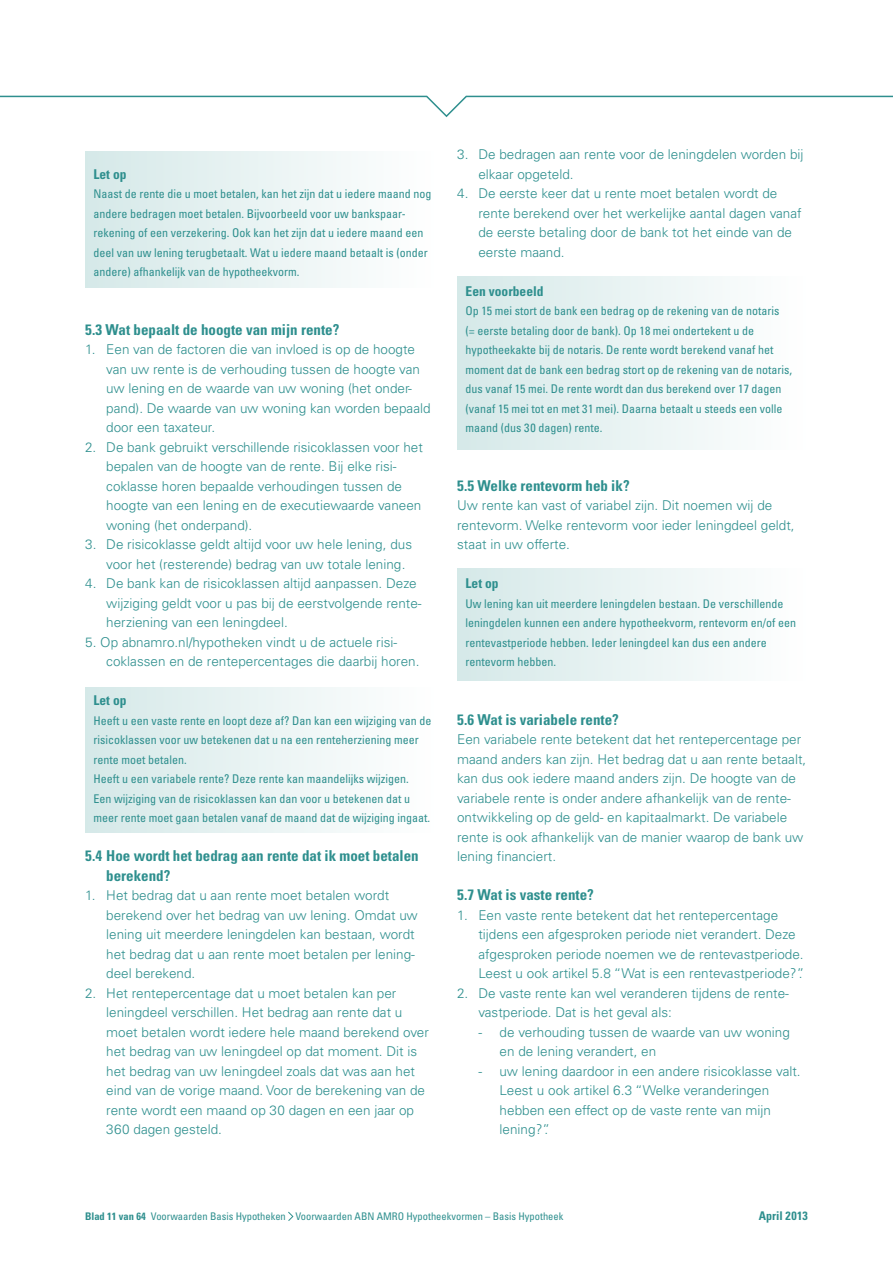
<style>
.page{position:relative;width:893px;height:1263px;background:#fff}
.page>*{position:absolute;margin:0;border:0;box-sizing:border-box;transform-origin:0 0}
._03_Bodyheading-02{font:700 condensed 15px "Univers LT Std";color:#2e8f8e}
.Body_inspring{font:300 13.5px/19.5px "Univers LT Std";color:#2e8f8e}
._17_Border-heading{font:700 condensed 13.5px "Univers LT Std";color:#2e8f8e}
._18_Border-body{font:condensed 12px/19.5px "Univers LT Std";color:#2e8f8e}
.t1{font:700 condensed 12px "Univers LT Std";color:#2e8f8e}
.t2{font:condensed 10.5px "Univers LT Std";color:#2e8f8e}
.s1{font-weight:700}
</style>
<div class="page">
<svg style="left:0;top:95px;width:893px;height:23px"></svg>
<div style="left:85px;top:152px;width:351px;height:135px;background:linear-gradient(to right,#d5e9e8,#fff)"></div>
<div style="left:85px;top:687px;width:351px;height:145px;background:linear-gradient(to right,#d5e9e8,#fff)"></div>
<div style="left:457px;top:276px;width:351px;height:174px;background:linear-gradient(to right,#d5e9e8,#fff)"></div>
<div style="left:457px;top:569px;width:351px;height:111px;background:linear-gradient(to right,#d5e9e8,#fff)"></div>
<svg style="left:288px;top:1211px;width:6px;height:10px"></svg>
<p class="_17_Border-heading" style="left:94px;top:166px;width:34px">Let op</p>
<p class="_18_Border-body" style="left:94px;top:184px;width:339px">Naast de rente die u moet betalen, kan het zijn dat u iedere maand nog andere bedragen moet betalen. Bijvoorbeeld voor uw bankspaar&shy;rekening of een verzekering. Ook kan het zijn dat u iedere maand een</p>
<p class="_18_Border-body" style="left:94px;top:242px;width:336px">deel van uw lening terugbetaalt. Wat u iedere maand betaalt is (onder andere) afhankelijk van de hypotheekvorm.</p>
<p class="_03_Bodyheading-02" style="left:85px;top:320px;width:256px">5.3 Wat bepaalt de hoogte van mijn rente?</p>
<p class="Body_inspring" style="left:106px;top:340px;width:326px;text-indent:-21px">1. Een van de factoren die van invloed is op de hoogte van uw rente is de verhouding tussen de hoogte van uw lening en de waarde van uw woning (het onder&shy;pand). De waarde van uw woning kan worden bepaald door een taxateur.</p>
<p class="Body_inspring" style="left:106px;top:437px;width:318px;text-indent:-21px">2. De bank gebruikt verschillende risicoklassen voor het bepalen van de hoogte van de rente. Bij elke risi&shy;coklasse horen bepaalde verhoudingen tussen de hoogte van een lening en de executiewaarde vaneen woning (het onderpand).</p>
<p class="Body_inspring" style="left:106px;top:535px;width:307px;text-indent:-21px">3. De risicoklasse geldt altijd voor uw hele lening, dus voor het (resterende) bedrag van uw totale lening.</p>
<p class="Body_inspring" style="left:106px;top:574px;width:317px;text-indent:-21px">4. De bank kan de risicoklassen altijd aanpassen. Deze wijziging geldt voor u pas bij de eerstvolgende rente&shy;herziening van een leningdeel.</p>
<p class="Body_inspring" style="left:106px;top:632px;width:315px;text-indent:-21px">5. Op abnamro.nl/hypotheken vindt u de actuele risi&shy;coklassen en de rentepercentages die daarbij horen.</p>
<p class="_17_Border-heading" style="left:94px;top:692px;width:34px">Let op</p>
<p class="_18_Border-body" style="left:94px;top:710px;width:339px">Heeft u een vaste rente en loopt deze af? Dan kan een wijziging van de risicoklassen voor uw betekenen dat u na een renteherziening meer rente moet betalen.</p>
<p class="_18_Border-body" style="left:94px;top:769px;width:338px">Heeft u een variabele rente? Deze rente kan maandelijks wijzigen.<br>Een wijziging van de risicoklassen kan dan voor u betekenen dat u meer rente moet gaan betalen vanaf de maand dat de wijziging ingaat.</p>
<p class="_03_Bodyheading-02" style="left:85px;top:847px;width:335px">5.4 Hoe wordt het bedrag aan rente dat ik moet betalen</p>
<p class="_03_Bodyheading-02" style="left:106px;top:866px;width:66px">berekend?</p>
<p class="Body_inspring" style="left:106px;top:886px;width:313px;text-indent:-21px">1. Het bedrag dat u aan rente moet betalen wordt berekend over het bedrag van uw lening. Omdat uw lening uit meerdere leningdelen kan bestaan, wordt het bedrag dat u aan rente moet betalen per lening&shy;deel berekend.</p>
<p class="Body_inspring" style="left:106px;top:983px;width:324px;text-indent:-21px">2. Het rentepercentage dat u moet betalen kan per leningdeel verschillen. Het bedrag aan rente dat u moet betalen wordt iedere hele maand berekend over het bedrag van uw leningdeel op dat moment. Dit is het bedrag van uw leningdeel zoals dat was aan het eind van de vorige maand. Voor de berekening van de rente wordt een maand op 30 dagen en een jaar op 360 dagen gesteld.</p>
<p class="Body_inspring" style="left:478px;top:145px;width:327px;text-indent:-21px">3. De bedragen aan rente voor de leningdelen worden bij elkaar opgeteld.</p>
<p class="Body_inspring" style="left:478px;top:184px;width:325px;text-indent:-21px">4. De eerste keer dat u rente moet betalen wordt de rente berekend over het werkelijke aantal dagen vanaf de eerste betaling door de bank tot het einde van de eerste maand.</p>
<p class="_17_Border-heading" style="left:466px;top:283px;width:79px">Een voorbeeld</p>
<p class="_18_Border-body" style="left:466px;top:301px;width:328px">Op 15 mei stort de bank een bedrag op de rekening van de notaris<br>(= eerste betaling door de bank). Op 18 mei ondertekent u de hypotheekakte bij de notaris. De rente wordt berekend vanaf het moment dat de bank een bedrag stort op de rekening van de notaris, dus vanaf 15 mei. De rente wordt dan dus berekend over 17 dagen (vanaf 15 mei tot en met 31 mei). Daarna betaalt u steeds een volle maand (dus 30 dagen) rente.</p>
<p class="_03_Bodyheading-02" style="left:457px;top:476px;width:174px">5.5 Welke rentevorm heb ik?</p>
<p class="Body_inspring" style="left:457px;top:496px;width:339px">Uw rente kan vast of variabel zijn. Dit noemen wij de rentevorm. Welke rentevorm voor ieder leningdeel geldt,</p>
<p class="Body_inspring" style="left:457px;top:535px;width:114px">staat in uw offerte.</p>
<p class="_17_Border-heading" style="left:466px;top:575px;width:34px">Let op</p>
<p class="_18_Border-body" style="left:466px;top:593px;width:332px">Uw lening kan uit meerdere leningdelen bestaan. De verschillende leningdelen kunnen een andere hypotheekvorm, rentevorm en/of een rentevastperiode hebben. Ieder leningdeel kan dus een andere rentevorm hebben.</p>
<p class="_03_Bodyheading-02" style="left:457px;top:710px;width:163px">5.6 Wat is variabele rente?</p>
<p class="Body_inspring" style="left:457px;top:730px;width:351px">Een variabele rente betekent dat het rentepercentage per maand anders kan zijn. Het bedrag dat u aan rente betaalt, kan dus ook iedere maand anders zijn. De hoogte van de variabele rente is onder andere afhankelijk van de rente&shy;ontwikkeling op de geld- en kapitaalmarkt. De variabele rente is ook afhankelijk van de manier waarop de bank uw lening financiert.</p>
<p class="_03_Bodyheading-02" style="left:457px;top:886px;width:138px">5.7 Wat is vaste rente?</p>
<p class="Body_inspring" style="left:478px;top:905px;width:327px;text-indent:-21px">1. Een vaste rente betekent dat het rentepercentage tijdens een afgesproken periode niet verandert. Deze afgesproken periode noemen we de rentevastperiode.<br>Leest u ook artikel 5.8 “Wat is een rentevastperiode?”.</p>
<p class="Body_inspring" style="left:478px;top:983px;width:312px;text-indent:-21px">2. De vaste rente kan wel veranderen tijdens de rente&shy;vastperiode. Dat is het geval als:</p>
<p class="Body_inspring" style="left:500px;top:1022px;width:292px;text-indent:-21px">- de verhouding tussen de waarde van uw woning en de lening verandert, en</p>
<p class="Body_inspring" style="left:500px;top:1061px;width:303px;text-indent:-21px">- uw lening daardoor in een andere risicoklasse valt.<br>Leest u ook artikel 6.3 “Welke veranderingen hebben een effect op de vaste rente van mijn lening?”.</p>
<p class="t2" style="left:85px;top:1209px;width:480px"><span class="s1">Blad 11 van 64</span> Voorwaarden Basis Hypotheken Voorwaarden ABN AMRO Hypotheekvormen – Basis Hypotheek</p>
<p class="t1" style="left:759px;top:1208px;width:51px">April 2013</p>
</div>
